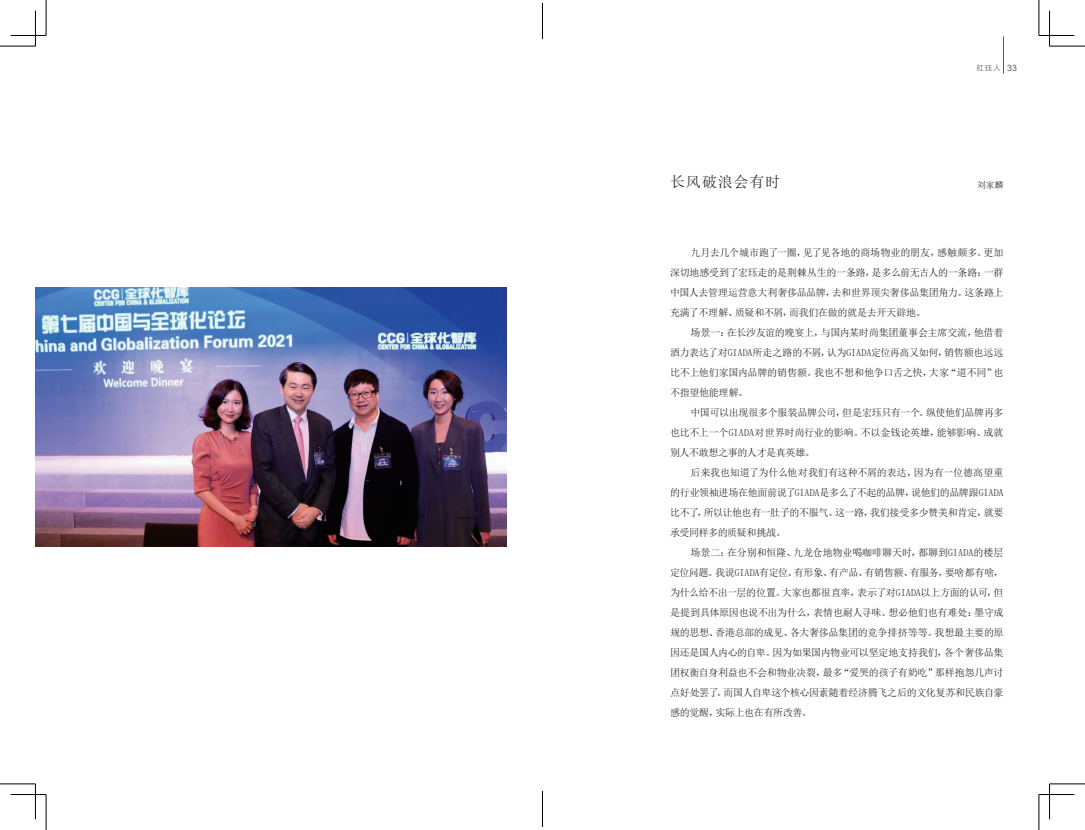
<style>
.page{position:relative;width:1085px;height:830px;background:#fff}
.page>*{position:absolute;margin:0;border:0;box-sizing:border-box;transform-origin:0 0}
.t1{font:15px "Sim Sun";letter-spacing:.055em;color:#231f20}
.t2{font:10px/20px "Sim Sun";letter-spacing:-.025em;color:#231f20;text-align:justify}
.t3{font:8.75px "Sim Sun";color:#231f20}
.t4{font:7.5px "ST Xihei";color:#57585a}
.s1{font-family:"Arial";font-size:8.75px;color:#fff}
.s2{font-family:"Arial";font-size:8.75px}
</style>
<div class="page">
<hr style="left:1003px;top:36px;width:1px;height:37px;background:#57585a">
<img style="left:35px;top:287px;width:471px;height:259px">
<hr style="left:0;top:46px;width:35px;height:1px;background:#000">
<hr style="left:1049px;top:46px;width:35px;height:1px;background:#000">
<hr style="left:0;top:783px;width:35px;height:1px;background:#000">
<hr style="left:1049px;top:783px;width:35px;height:1px;background:#000">
<hr style="left:46px;top:0;width:1px;height:35px;background:#000">
<hr style="left:46px;top:794px;width:1px;height:35px;background:#000">
<hr style="left:1038px;top:0;width:1px;height:35px;background:#000">
<hr style="left:1038px;top:794px;width:1px;height:35px;background:#000">
<hr style="left:11px;top:35px;width:35px;height:1px;background:#000">
<hr style="left:1038px;top:35px;width:36px;height:1px;background:#000">
<hr style="left:11px;top:793px;width:35px;height:1px;background:#000">
<hr style="left:1038px;top:793px;width:36px;height:1px;background:#000">
<hr style="left:35px;top:11px;width:1px;height:35px;background:#000">
<hr style="left:35px;top:783px;width:1px;height:36px;background:#000">
<hr style="left:1049px;top:11px;width:1px;height:35px;background:#000">
<hr style="left:1049px;top:783px;width:1px;height:36px;background:#000">
<hr style="left:542px;top:3px;width:1px;height:36px;background:#000">
<hr style="left:542px;top:791px;width:1px;height:35px;background:#000">
<p class="t4" style="left:976px;top:62px;width:42px">红珏人 <span class="s1">79</span><span class="s2">33</span></p>
<h1 class="t1" style="left:670px;top:174px;width:112px">长风破浪会有时</h1>
<p class="t3" style="left:977px;top:181px;width:28px">刘家麟</p>
<p class="t2" style="left:670px;top:242px;width:335px;text-indent:21px">九月去几个城市跑了一圈，见了见各地的商场物业的朋友，感触颇多。更加深切地感受到了宏珏走的是荆棘丛生的一条路，是多么前无古人的一条路：一群中国人去管理运营意大利奢侈品品牌，去和世界顶尖奢侈品集团角力。这条路上充满了不理解、质疑和不屑，而我们在做的就是去开天辟地。</p>
<p class="t2" style="left:670px;top:322px;width:335px;text-indent:21px">场景一：在长沙友谊的晚宴上，与国内某时尚集团董事会主席交流，他借着酒力表达了对GIADA所走之路的不屑，认为GIADA定位再高又如何，销售额也远远比不上他们家国内品牌的销售额。我也不想和他争口舌之快，大家“道不同”也不指望他能理解。</p>
<p class="t2" style="left:670px;top:402px;width:335px;text-indent:21px">中国可以出现很多个服装品牌公司，但是宏珏只有一个。纵使他们品牌再多也比不上一个GIADA对世界时尚行业的影响。不以金钱论英雄，能够影响、成就别人不敢想之事的人才是真英雄。</p>
<p class="t2" style="left:670px;top:462px;width:335px;text-indent:21px">后来我也知道了为什么他对我们有这种不屑的表达，因为有一位德高望重的行业领袖进场在他面前说了GIADA是多么了不起的品牌，说他们的品牌跟GIADA比不了，所以让他也有一肚子的不服气。这一路，我们接受多少赞美和肯定，就要承受同样多的质疑和挑战。</p>
<p class="t2" style="left:670px;top:542px;width:335px;text-indent:21px">场景二：在分别和恒隆、九龙仓地物业喝咖啡聊天时，都聊到GIADA的楼层定位问题。我说GIADA有定位、有形象、有产品、有销售额、有服务，要啥都有啥，为什么给不出一层的位置。大家也都很直率，表示了对GIADA以上方面的认可，但是提到具体原因也说不出为什么，表情也耐人寻味。想必他们也有难处：墨守成规的思想、香港总部的成见、各大奢侈品集团的竞争排挤等等。我想最主要的原因还是国人内心的自卑。因为如果国内物业可以坚定地支持我们，各个奢侈品集团权衡自身利益也不会和物业决裂，最多“爱哭的孩子有奶吃”那样抱怨几声讨点好处罢了。而国人自卑这个核心因素随着经济腾飞之后的文化复苏和民族自豪感的觉醒，实际上也在有所改善。</p>
</div>
